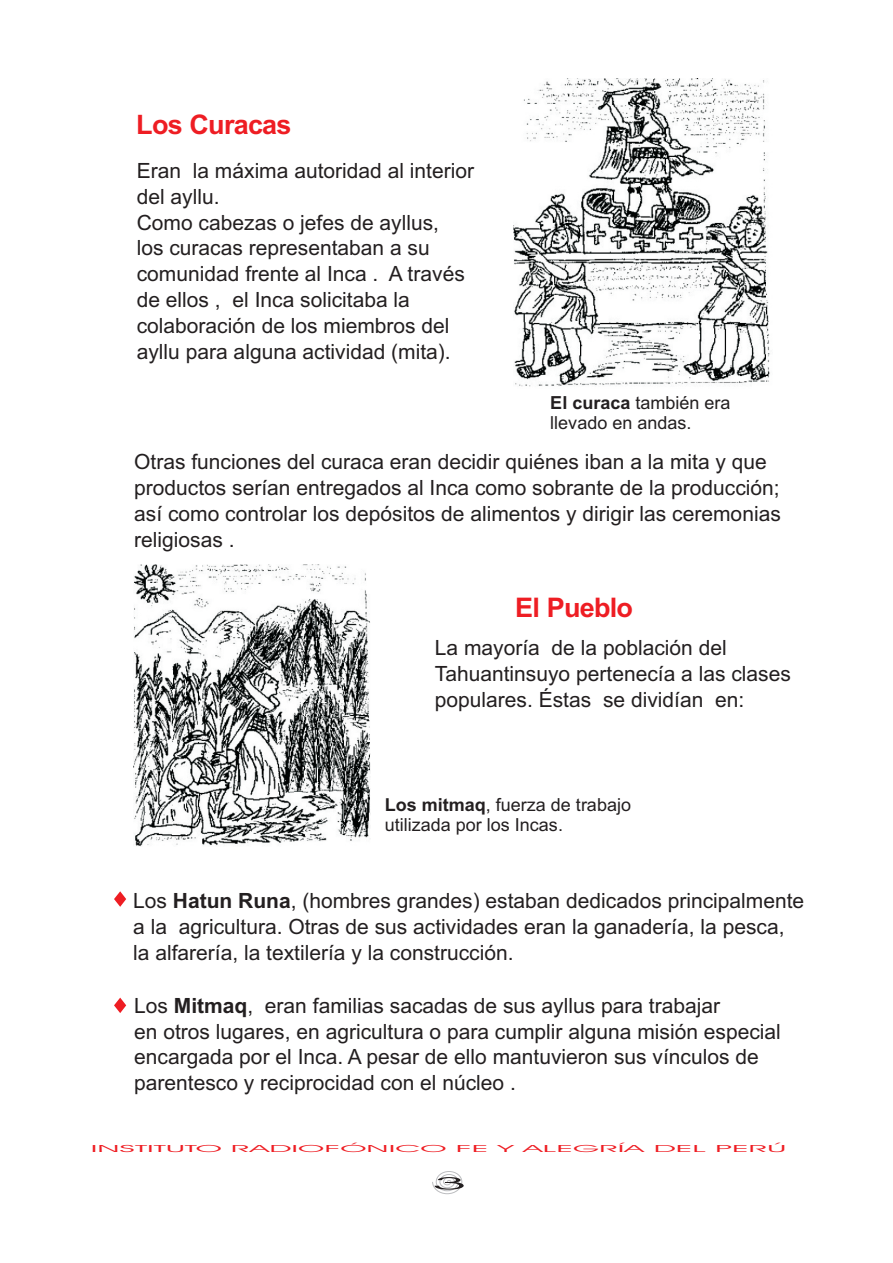
<style>
.page{position:relative;width:893px;height:1263px;background:#fff}
.page>*{position:absolute;margin:0;border:0;box-sizing:border-box;transform-origin:0 0}
.t1{font:700 27px "Arial";letter-spacing:-.03em;color:#ee1d23}
.t2{font:21px/25.8px "Arial";color:#231f20}
.t3{font:18px/20.1px "Arial";color:#231f20}
.t4{font:16.95px "Avant Garde IT Cby BT";color:#231f20;scale:3.77 1}
.t5{font:9.75px "Avant Garde IT Cby BT";color:#ee1d23;scale:3.38 1}
.s1{font-weight:700}
</style>
<div class="page">
<svg style="left:432px;top:1171px;width:30px;height:23px"></svg>
<svg style="left:114px;top:891px;width:12px;height:16px"></svg>
<svg style="left:114px;top:998px;width:12px;height:15px"></svg>
<img style="left:513px;top:79px;width:257px;height:308px">
<img style="left:134px;top:565px;width:236px;height:282px">
<p class="t1" style="left:136px;top:115px;width:157px">Los Curacas</p>
<p class="t2" style="left:137px;top:160px;width:339px">Eran la máxima autoridad al interior del ayllu.<br>Como cabezas o jefes de ayllus,<br>los curacas representaban a su comunidad frente al Inca . A través de ellos , el Inca solicitaba la colaboración de los miembros del ayllu para alguna actividad (mita).</p>
<p class="t3" style="left:550px;top:394px;width:182px"><span class="s1">El curaca</span> también era llevado en andas.</p>
<p class="t2" style="left:134px;top:451px;width:648px">Otras funciones del curaca eran decidir quiénes iban a la mita y que productos serían entregados al Inca como sobrante de la producción; así como controlar los depósitos de alimentos y dirigir las ceremonias religiosas .</p>
<p class="t1" style="left:515px;top:598px;width:119px">El Pueblo</p>
<p class="t2" style="left:435px;top:637px;width:358px">La mayoría de la población del<br>Tahuantinsuyo pertenecía a las clases populares. Éstas se dividían en:</p>
<p class="t3" style="left:385px;top:796px;width:248px"><span class="s1">Los mitmaq</span>, fuerza de trabajo utilizada por los Incas.</p>
<p class="t2" style="left:133px;top:890px;width:673px">Los <span class="s1">Hatun Runa</span>, (hombres grandes) estaban dedicados principalmente a la agricultura. Otras de sus actividades eran la ganadería, la pesca, la alfarería, la textilería y la construcción.</p>
<p class="t2" style="left:134px;top:994px;width:648px">Los <span class="s1">Mitmaq</span>, eran familias sacadas de sus ayllus para trabajar<br>en otros lugares, en agricultura o para cumplir alguna misión especial encargada por el Inca. A pesar de ello mantuvieron sus vínculos de parentesco y reciprocidad con el núcleo .</p>
<p class="t5" style="left:91px;top:1145px;width:207px">INSTITUTO RADIOFÓNICO FE Y ALEGRÍA DEL PERÚ</p>
<p class="t4" style="left:431px;top:1176px;width:11px">3</p>
</div>
